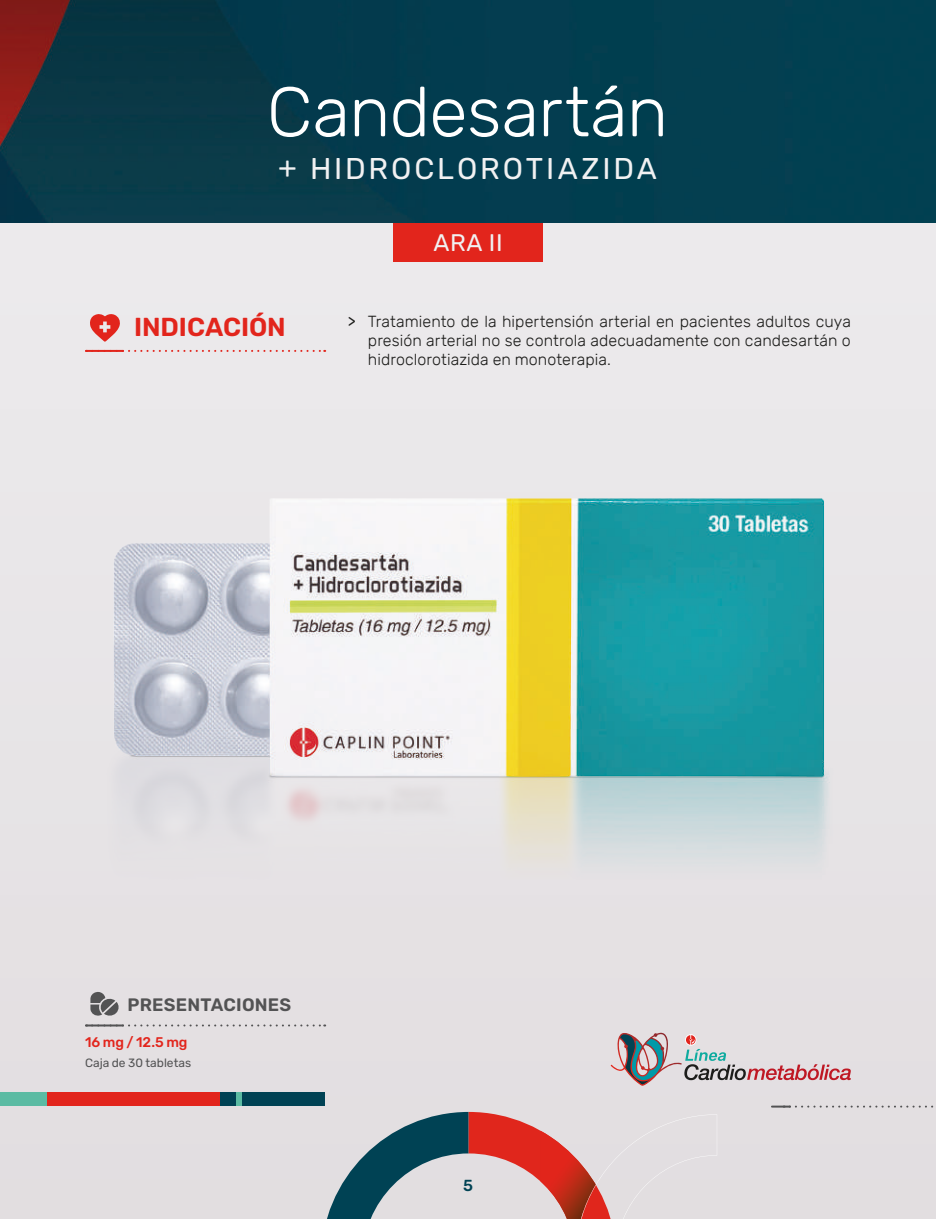
<style>
.page{position:relative;width:936px;height:1219px;background:#fff}
.page>*{position:absolute;margin:0;border:0;box-sizing:border-box;transform-origin:0 0}
.t1{font:300 70px "Rubik";letter-spacing:-.01em;color:#fff}
.t2{font:30px "Rubik";letter-spacing:.095em;color:#f1f1f2}
.t3{font:600 26px "Rubik";letter-spacing:-.005em;color:#e2251c}
.t4{font:24px "Rubik";color:#f1f1f2}
.t5{font:600 18px "Rubik";letter-spacing:.01em;color:#535354}
.t6{font:300 16px/19.2px "Rubik";letter-spacing:.005em;color:#1d1d1b;text-align:justify}
.t7{font:500 16px "Rubik";color:#004254}
.t8{font:500 14px "Rubik";letter-spacing:-.005em;color:#e2251c}
.t9{font:12px "Rubik";color:#535354}
.s1{font-weight:400}
</style>
<div class="page">
<div style="left:0;top:0;width:935px;height:1219px;background:#e7e4e6"></div>
<div style="left:393px;top:218px;width:149px;height:44px;background:#e2251c"></div>
<svg style="left:794px;top:1106px;width:142px;height:2px"></svg>
<hr style="left:771px;top:1106px;width:20px;height:2px;background:#535354">
<div style="left:0;top:1092px;width:178px;height:14px;background:#5bbba3"></div>
<div style="left:47px;top:1092px;width:265px;height:14px;background:#e2251c"></div>
<div style="left:221px;top:1092px;width:104px;height:14px;background:#004254"></div>
<div style="left:236px;top:1092px;width:5px;height:14px;background:#5bbba3"></div>
<svg style="left:610px;top:1032px;width:240px;height:54px"></svg>
<svg style="left:327px;top:1112px;width:214px;height:107px"></svg>
<img style="left:540px;top:1131px;width:35px;height:88px">
<img style="left:575px;top:1157px;width:21px;height:28px">
<img style="left:596px;top:1185px;width:15px;height:34px">
<img style="left:575px;top:1185px;width:21px;height:34px">
<img style="left:0;top:0;width:935px;height:223px">
<svg style="left:128px;top:350px;width:197px;height:2px"></svg>
<svg style="left:128px;top:1024px;width:197px;height:2px"></svg>
<hr style="left:85px;top:350px;width:39px;height:2px;background:#e2251c">
<hr style="left:85px;top:1024px;width:39px;height:2px;background:#535354">
<svg style="left:90px;top:314px;width:30px;height:28px"></svg>
<svg style="left:90px;top:992px;width:29px;height:24px"></svg>
<img style="left:114px;top:498px;width:716px;height:367px">
<h1 class="t1" style="left:267px;top:73px;width:403px">Candesartán</h1>
<h2 class="t2" style="left:278px;top:152px;width:380px">+ HIDROCLOROTIAZIDA</h2>
<h3 class="t3" style="left:134px;top:312px;width:153px">INDICACIÓN</h3>
<h3 class="t4" style="left:433px;top:230px;width:71px">ARA II</h3>
<p class="t6" style="left:368px;top:312px;width:484px;text-indent:-20px"><span class="s1">&gt;</span> Tratamiento de la hipertensión arterial en pacientes adultos cuya presión arterial no se controla adecuadamente con candesartán o hidroclorotiazida en monoterapia.</p>
<p class="t5" style="left:127px;top:994px;width:165px">PRESENTACIONES</p>
<p class="t8" style="left:85px;top:1034px;width:104px">16 mg / 12.5 mg</p>
<p class="t9" style="left:85px;top:1056px;width:108px">Caja de 30 tabletas</p>
<p class="t7" style="left:463px;top:1176px;width:11px">5</p>
</div>
